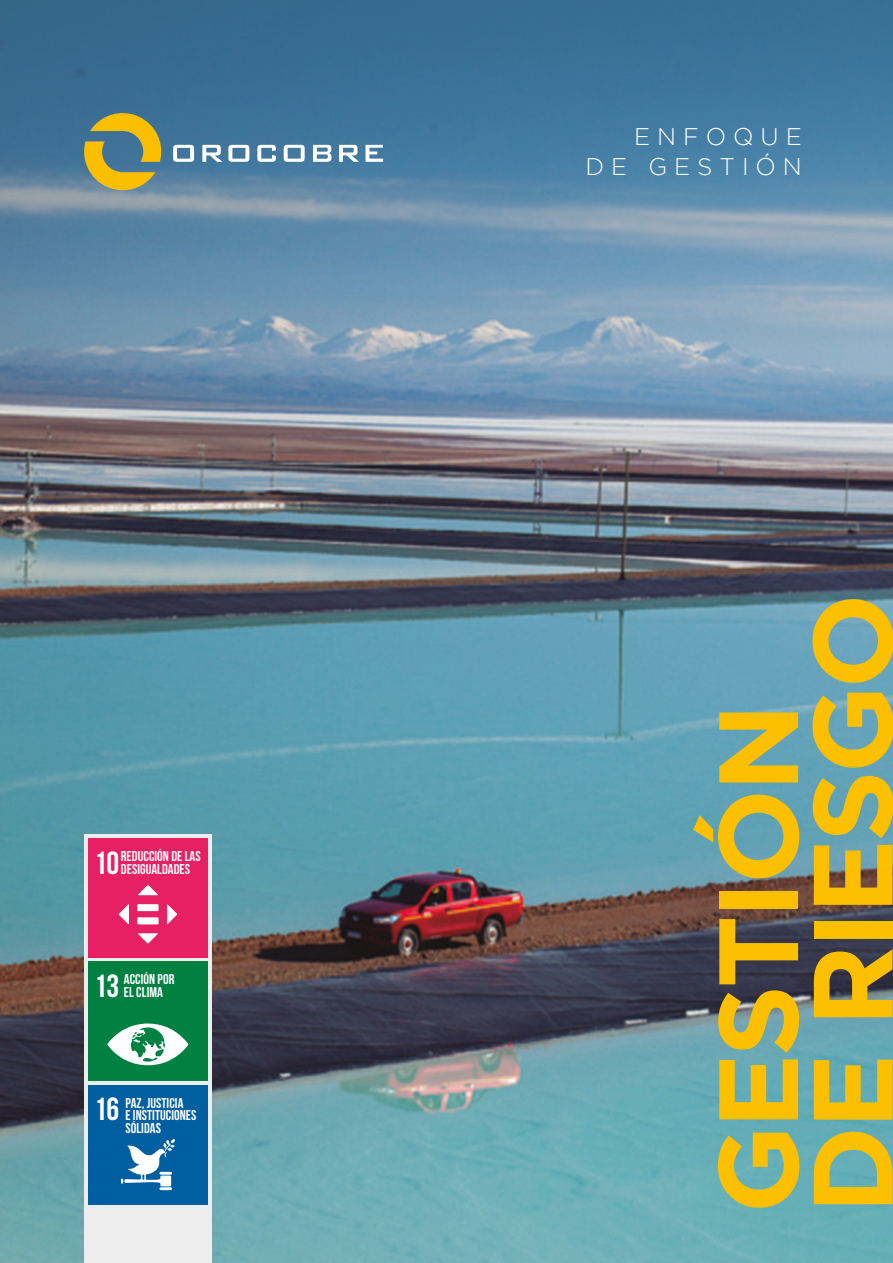
<style>
.page{position:relative;width:893px;height:1263px;background:#fff}
.page>*{position:absolute;margin:0;border:0;box-sizing:border-box;transform-origin:0 0}
.t1{font:700 112.5px/94.5px "Gotham";letter-spacing:-.03em;color:#fcc000}
.t2{font:700 31.95px "Bebas Neue";color:#fff}
.t3{font:300 24px/30px "Gotham";letter-spacing:.29em;color:#fff;text-align:right}
.t4{font:700 14.25px/12.8px "Bebas Neue";letter-spacing:.005em;color:#fff}
</style>
<div class="page">
<img style="left:0;top:349px;width:893px;height:914px">
<svg style="left:0;top:0;width:893px;height:349px;background:#5885a5"></svg>
<div style="left:84px;top:957px;width:128px;height:128px;background:#ededed"></div>
<div style="left:84px;top:834px;width:128px;height:128px;background:#ededed"></div>
<div style="left:84px;top:1081px;width:128px;height:182px;background:#ededed"></div>
<svg style="left:84px;top:113px;width:77px;height:77px;background:#9d994f"></svg>
<svg style="left:173px;top:145px;width:21px;height:17px"></svg>
<svg style="left:202px;top:145px;width:47px;height:17px"></svg>
<svg style="left:257px;top:145px;width:19px;height:17px"></svg>
<svg style="left:284px;top:145px;width:21px;height:17px"></svg>
<svg style="left:313px;top:145px;width:18px;height:17px"></svg>
<svg style="left:339px;top:145px;width:20px;height:17px"></svg>
<svg style="left:365px;top:145px;width:18px;height:17px"></svg>
<div style="left:88px;top:962px;width:119px;height:119px;background:#008142"></div>
<svg style="left:107px;top:1023px;width:82px;height:42px"></svg>
<div style="left:88px;top:838px;width:119px;height:119px;background:#e72064"></div>
<svg style="left:137px;top:917px;width:22px;height:7px"></svg>
<svg style="left:137px;top:904px;width:22px;height:7px"></svg>
<svg style="left:138px;top:933px;width:20px;height:11px"></svg>
<svg style="left:118px;top:904px;width:11px;height:20px"></svg>
<svg style="left:138px;top:885px;width:20px;height:10px"></svg>
<svg style="left:167px;top:904px;width:10px;height:20px"></svg>
<div style="left:88px;top:1085px;width:119px;height:119px;background:#005fa1"></div>
<svg style="left:121px;top:1139px;width:54px;height:51px"></svg>
<p class="t4" style="left:121px;top:849px;width:81px">REDUCCIÓN DE LAS</p>
<h2 class="t2" style="left:94px;top:845px;width:26px">10</h2>
<p class="t4" style="left:121px;top:862px;width:71px">DESIGUALDADES</p>
<p class="t4" style="left:124px;top:973px;width:52px">ACCIÓN POR</p>
<h2 class="t2" style="left:94px;top:968px;width:26px">13</h2>
<p class="t4" style="left:124px;top:985px;width:41px">EL CLIMA</p>
<p class="t4" style="left:125px;top:1096px;width:73px">PAZ, JUSTICIA<br>E INSTITUCIONES<br>SÓLIDAS</p>
<h2 class="t2" style="left:94px;top:1092px;width:26px">16</h2>
<h3 class="t3" style="left:585px;top:121px;width:218px">ENFOQUE<br>DE GESTIÓN</h3>
<h1 class="t1" style="left:708px;top:1214px;width:622px;rotate:-90deg">GESTIÓN<br>DE RIESGO</h1>
</div>
